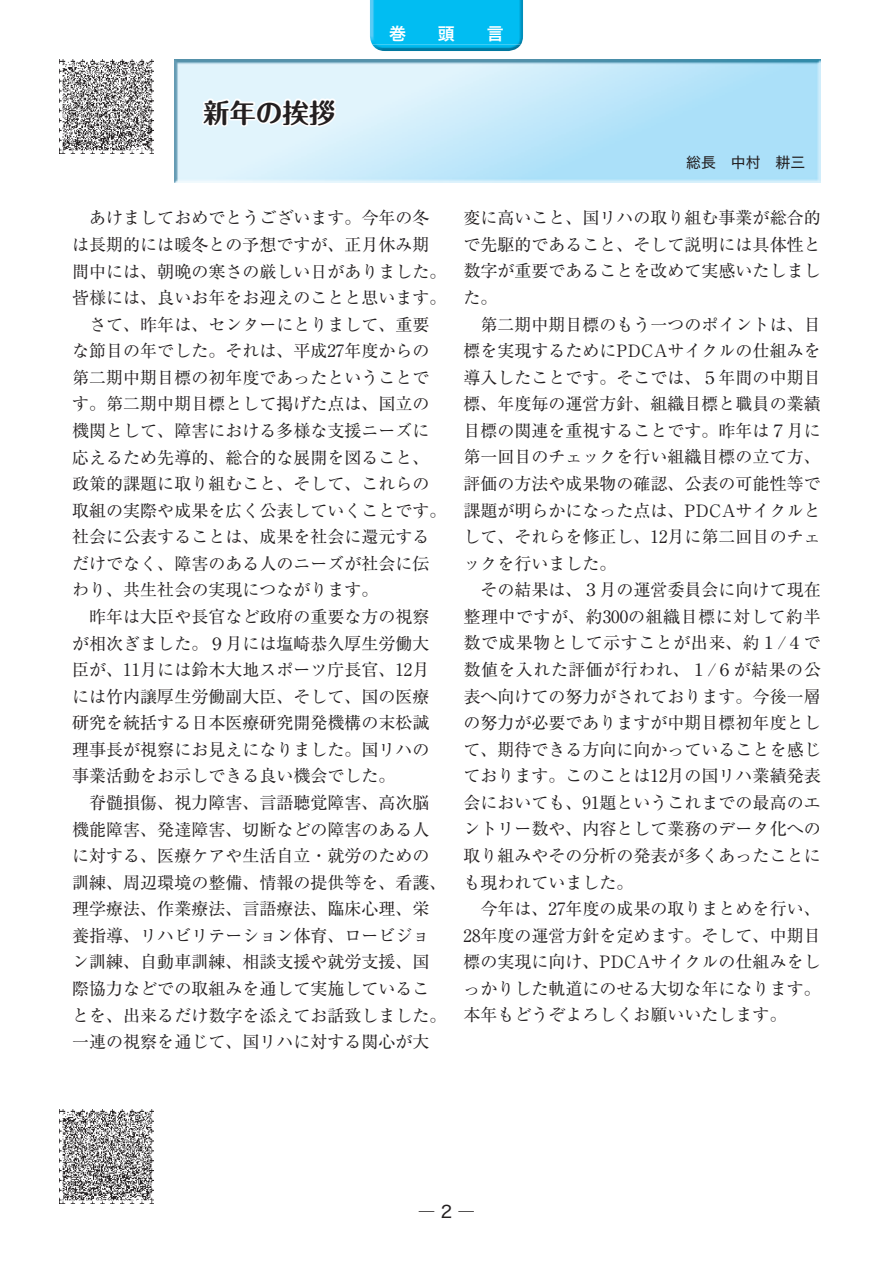
<style>
.page{position:relative;width:893px;height:1263px;background:#fff}
.page>*{position:absolute;margin:0;border:0;box-sizing:border-box;transform-origin:0 0}
.t1{font:700 26.55px "Maru Fo Pro";color:#231f20}
.t2{font:16.95px/26.5px "Ryumin Pr 6";color:#231f20}
.t3{font:16.95px "Hira Kaku Std W4";color:#231f20}
.t4{font:16.95px "Hira Kaku Std W6";color:#fff}
.t5{font:14.85px "Hira Kaku Std W4";color:#231f20}
</style>
<div class="page">
<img style="left:372px;top:45px;width:149px;height:6px">
<img style="left:370px;top:0;width:153px;height:45px">
<img style="left:174px;top:60px;width:647px;height:123px">
<svg style="left:174px;top:87px;width:165px;height:43px"></svg>
<img style="left:60px;top:1110px;width:93px;height:93px">
<img style="left:60px;top:60px;width:93px;height:93px">
<h1 class="t1" style="left:203px;top:92px;width:134px">新年の挨拶</h1>
<p class="t4" style="left:389px;top:21px;width:19px">巻</p>
<p class="t4" style="left:438px;top:21px;width:19px">頭</p>
<p class="t4" style="left:487px;top:21px;width:19px">言</p>
<p class="t5" style="left:686px;top:151px;width:121px">総長　中村　耕三</p>
<p class="t2" style="left:72px;top:204px;width:376px">　あけましておめでとうございます。今年の冬は長期的には暖冬との予想ですが、正月休み期間中には、朝晩の寒さの厳しい日がありました。皆様には、良いお年をお迎えのことと思います。　さて、昨年は、センターにとりまして、重要な節目の年でした。それは、平成27年度からの第二期中期目標の初年度であったということです。第二期中期目標として掲げた点は、国立の機関として、障害における多様な支援ニーズに応えるため先導的、総合的な展開を図ること、政策的課題に取り組むこと、そして、これらの取組の実際や成果を広く公表していくことです。社会に公表することは、成果を社会に還元するだけでなく、障害のある人のニーズが社会に伝わり、共生社会の実現につながります。<br>　昨年は大臣や長官など政府の重要な方の視察が相次ぎました。９月には塩崎恭久厚生労働大臣が、11月には鈴木大地スポーツ庁長官、12月には竹内譲厚生労働副大臣、そして、国の医療研究を統括する日本医療研究開発機構の末松誠理事長が視察にお見えになりました。国リハの事業活動をお示しできる良い機会でした。<br>　脊髄損傷、視力障害、言語聴覚障害、高次脳機能障害、発達障害、切断などの障害のある人に対する、医療ケアや生活自立・就労のための訓練、周辺環境の整備、情報の提供等を、看護、理学療法、作業療法、言語療法、臨床心理、栄養指導、リハビリテーション体育、ロービジョン訓練、自動車訓練、相談支援や就労支援、国際協力などでの取組みを通して実施していることを、出来るだけ数字を添えてお話致しました。一連の視察を通じて、国リハに対する関心が大</p>
<p class="t2" style="left:463px;top:204px;width:359px">変に高いこと、国リハの取り組む事業が総合的で先駆的であること、そして説明には具体性と数字が重要であることを改めて実感いたしました。<br>　第二期中期目標のもう一つのポイントは、目標を実現するためにPDCAサイクルの仕組みを導入したことです。そこでは、５年間の中期目標、年度毎の運営方針、組織目標と職員の業績目標の関連を重視することです。昨年は７月に第一回目のチェックを行い組織目標の立て方、評価の方法や成果物の確認、公表の可能性等で課題が明らかになった点は、PDCAサイクルとして、それらを修正し、12月に第二回目のチェックを行いました。<br>　その結果は、３月の運営委員会に向けて現在整理中ですが、約300の組織目標に対して約半数で成果物として示すことが出来、約１/４で数値を入れた評価が行われ、１/６が結果の公表へ向けての努力がされております。今後一層の努力が必要でありますが中期目標初年度として、期待できる方向に向かっていることを感じております。このことは12月の国リハ業績発表会においても、91題というこれまでの最高のエントリー数や、内容として業務のデータ化への取り組みやその分析の発表が多くあったことにも現われていました。<br>　今年は、27年度の成果の取りまとめを行い、<br>28年度の運営方針を定めます。そして、中期目標の実現に向け、PDCAサイクルの仕組みをしっかりした軌道にのせる大切な年になります。本年もどうぞよろしくお願いいたします。</p>
<p class="t3" style="left:418px;top:1199px;width:58px">― 2 ―</p>
</div>
